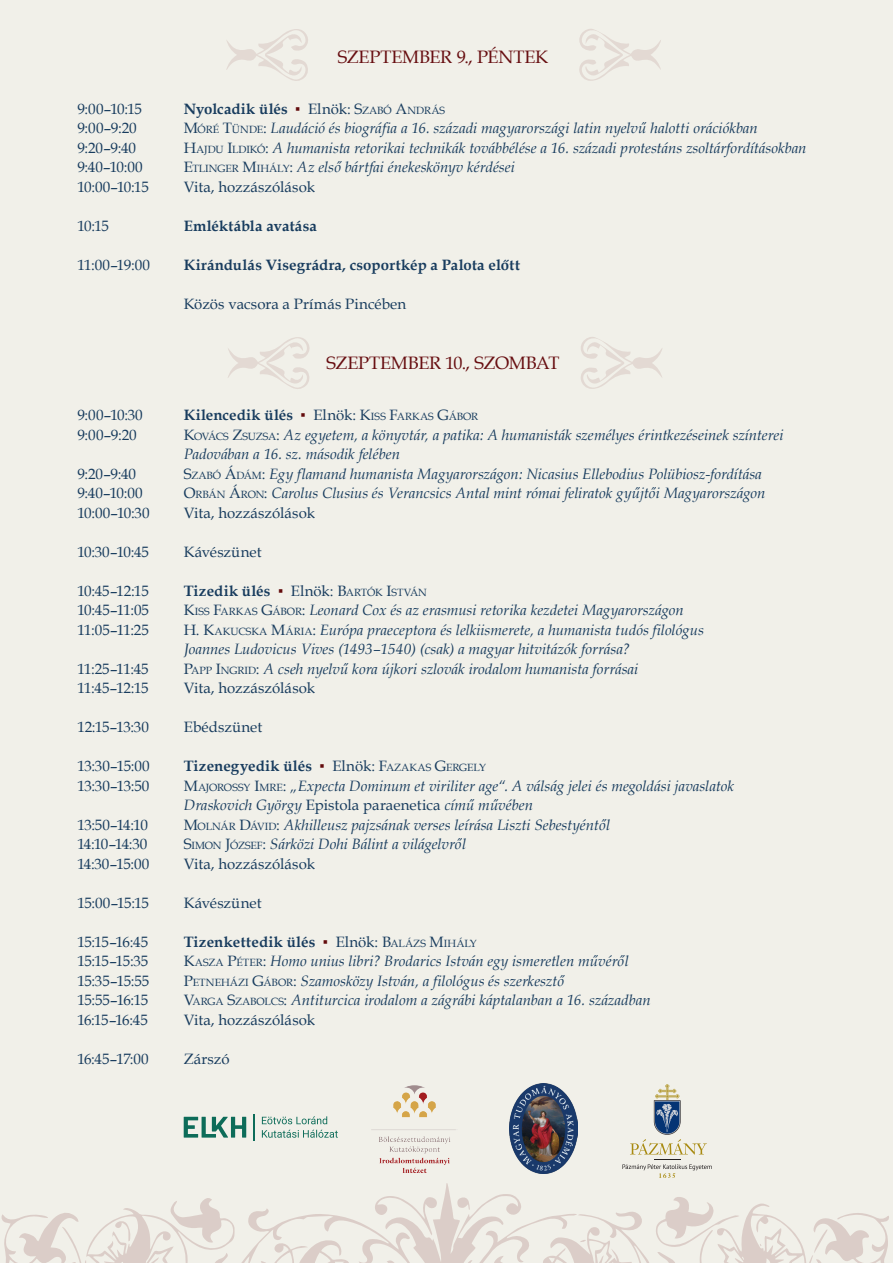
<style>
.page{position:relative;width:893px;height:1263px;background:#f1f0e9}
.page>*{position:absolute;margin:0;border:0;box-sizing:border-box;transform-origin:0 0}
.t1{font:18px "Book Antiqua";letter-spacing:-.01em;color:#670e11}
.t2{font:italic 15px/19.5px "Book Antiqua";color:#183c5e}
.t3{font:15px "Book Antiqua";letter-spacing:-.005em;color:#183c5e}
.t4{font:700 15px "Book Antiqua";letter-spacing:.01em;color:#183c5e}
.s1{color:#630b0c}
.s2{font-weight:400}
.s3{font-weight:400;font-size:10.5px}
.s4{font-style:normal}
.s5{font-style:normal;font-size:10.5px}
</style>
<div class="page">
<svg style="left:226px;top:29px;width:82px;height:52px"></svg>
<svg style="left:579px;top:29px;width:82px;height:52px"></svg>
<svg style="left:228px;top:337px;width:82px;height:52px"></svg>
<svg style="left:581px;top:337px;width:81px;height:52px"></svg>
<svg style="left:1px;top:1084px;width:888px;height:179px"></svg>
<p class="t1" style="left:338px;top:44px;width:212px">Szeptember 9., péntek</p>
<p class="t3" style="left:77px;top:98px;width:66px">9:00–10:15</p>
<p class="t4" style="left:184px;top:98px;width:263px">Nyolcadik ülés <span class="s1">▪</span> <span class="s2">Elnök:</span> <span class="s2">S</span><span class="s3">ZABÓ</span> <span class="s2">A</span><span class="s3">NDRÁS</span></p>
<p class="t3" style="left:77px;top:118px;width:61px">9:00–9:20</p>
<p class="t2" style="left:184px;top:118px;width:576px"><span class="s4">M</span><span class="s5">ÓRÉ</span> <span class="s4">T</span><span class="s5">ÜNDE</span><span class="s4">:</span> Laudáció és biográfia a 16. századi magyarországi latin nyelvű halotti orációkban</p>
<p class="t3" style="left:77px;top:137px;width:60px">9:20–9:40</p>
<p class="t2" style="left:184px;top:137px;width:624px"><span class="s4">H</span><span class="s5">AJDU</span> <span class="s4">I</span><span class="s5">LDIKÓ</span><span class="s4">:</span> A humanista retorikai technikák továbbélése a 16. századi protestáns zsoltárfordításokban</p>
<p class="t3" style="left:77px;top:157px;width:67px">9:40–10:00</p>
<p class="t2" style="left:184px;top:157px;width:333px"><span class="s4">E</span><span class="s5">TLINGER</span> <span class="s4">M</span><span class="s5">IHÁLY</span><span class="s4">:</span> Az első bártfai énekeskönyv kérdései</p>
<p class="t3" style="left:77px;top:176px;width:73px">10:00–10:15</p>
<p class="t3" style="left:184px;top:176px;width:133px">Vita, hozzászólások</p>
<p class="t3" style="left:77px;top:215px;width:33px">10:15</p>
<p class="t4" style="left:184px;top:215px;width:135px">Emléktábla avatása</p>
<p class="t3" style="left:77px;top:254px;width:74px">11:00–19:00</p>
<p class="t4" style="left:184px;top:254px;width:338px">Kirándulás Visegrádra, csoportkép a Palota előtt</p>
<p class="t3" style="left:184px;top:293px;width:224px">Közös vacsora a Prímás Pincében</p>
<p class="t1" style="left:327px;top:351px;width:229px">Szeptember 10., szombat</p>
<p class="t3" style="left:77px;top:405px;width:67px">9:00–10:30</p>
<p class="t4" style="left:184px;top:405px;width:296px">Kilencedik ülés <span class="s1">▪</span> <span class="s2">Elnök:</span> <span class="s2">K</span><span class="s3">ISS</span> <span class="s2">F</span><span class="s3">ARKAS</span> <span class="s2">G</span><span class="s3">ÁBOR</span></p>
<p class="t3" style="left:77px;top:424px;width:61px">9:00–9:20</p>
<p class="t2" style="left:184px;top:425px;width:601px"><span class="s4">K</span><span class="s5">OVÁCS</span> <span class="s4">Z</span><span class="s5">SUZSA</span><span class="s4">:</span> Az egyetem, a könyvtár, a patika: A humanisták személyes érintkezéseinek színterei<br>Padovában a 16. sz. második felében</p>
<p class="t3" style="left:77px;top:463px;width:60px">9:20–9:40</p>
<p class="t2" style="left:184px;top:464px;width:580px"><span class="s4">S</span><span class="s5">ZABÓ</span> <span class="s4">Á</span><span class="s5">DÁM</span><span class="s4">:</span> Egy flamand humanista Magyarországon: Nicasius Ellebodius Polübiosz-fordítása</p>
<p class="t3" style="left:77px;top:483px;width:67px">9:40–10:00</p>
<p class="t2" style="left:184px;top:483px;width:583px"><span class="s4">O</span><span class="s5">RBÁN</span> <span class="s4">Á</span><span class="s5">RON</span><span class="s4">:</span> Carolus Clusius és Verancsics Antal mint római feliratok gyűjtői Magyarországon</p>
<p class="t3" style="left:77px;top:502px;width:74px">10:00–10:30</p>
<p class="t3" style="left:184px;top:502px;width:133px">Vita, hozzászólások</p>
<p class="t3" style="left:77px;top:541px;width:96px">10:30–10:45 K</p>
<p class="t3" style="left:195px;top:541px;width:68px">ávészünet</p>
<p class="t3" style="left:77px;top:580px;width:73px">10:45–12:15</p>
<p class="t4" style="left:184px;top:580px;width:245px">Tizedik ülés <span class="s1">▪</span> <span class="s2">Elnök:</span> <span class="s2">B</span><span class="s3">ARTÓK</span> <span class="s2">I</span><span class="s3">STVÁN</span></p>
<p class="t3" style="left:77px;top:600px;width:73px">10:45–11:05</p>
<p class="t2" style="left:184px;top:600px;width:502px"><span class="s4">K</span><span class="s5">ISS</span> <span class="s4">F</span><span class="s5">ARKAS</span> <span class="s4">G</span><span class="s5">ÁBOR</span><span class="s4">:</span> Leonard Cox és az erasmusi retorika kezdetei Magyarországon</p>
<p class="t3" style="left:77px;top:619px;width:73px">11:05–11:25</p>
<p class="t2" style="left:184px;top:620px;width:522px"><span class="s4">H. K</span><span class="s5">AKUCSKA</span> <span class="s4">M</span><span class="s5">ÁRIA</span><span class="s4">:</span> Európa praeceptora és lelkiismerete, a humanista tudós filológus<br>Joannes Ludovicus Vives (1493–1540) (csak) a magyar hitvitázók forrása?</p>
<p class="t3" style="left:77px;top:658px;width:73px">11:25–11:45</p>
<p class="t2" style="left:184px;top:659px;width:456px"><span class="s4">P</span><span class="s5">APP</span> <span class="s4">I</span><span class="s5">NGRID</span><span class="s4">:</span> A cseh nyelvű kora újkori szlovák irodalom humanista forrásai</p>
<p class="t3" style="left:77px;top:678px;width:73px">11:45–12:15</p>
<p class="t3" style="left:184px;top:678px;width:133px">Vita, hozzászólások</p>
<p class="t3" style="left:77px;top:717px;width:95px">12:15–13:30 E</p>
<p class="t3" style="left:193px;top:717px;width:71px">bédszünet</p>
<p class="t3" style="left:77px;top:756px;width:74px">13:30–15:00</p>
<p class="t4" style="left:184px;top:756px;width:304px">Tizenegyedik ülés <span class="s1">▪</span> <span class="s2">Elnök:</span> <span class="s2">F</span><span class="s3">AZAKAS</span> <span class="s2">G</span><span class="s3">ERGELY</span></p>
<p class="t3" style="left:77px;top:775px;width:73px">13:30–13:50</p>
<p class="t2" style="left:184px;top:776px;width:552px"><span class="s4">M</span><span class="s5">AJOROSSY</span> <span class="s4">I</span><span class="s5">MRE</span><span class="s4">:</span> „Expecta Dominum et viriliter age“. A válság jelei és megoldási javaslatok<br>Draskovich György <span class="s4">Epistola paraenetica</span> című művében</p>
<p class="t3" style="left:77px;top:814px;width:72px">13:50–14:10</p>
<p class="t2" style="left:184px;top:815px;width:428px"><span class="s4">M</span><span class="s5">OLNÁR</span> <span class="s4">D</span><span class="s5">ÁVID</span><span class="s4">:</span> Akhilleusz pajzsának verses leírása Liszti Sebestyéntől</p>
<p class="t3" style="left:77px;top:834px;width:71px">14:10–14:30</p>
<p class="t2" style="left:184px;top:834px;width:284px"><span class="s4">S</span><span class="s5">IMON</span> <span class="s4">J</span><span class="s5">ÓZSEF</span> <span class="s4">:</span> Sárközi Dohi Bálint a világelvről</p>
<p class="t3" style="left:77px;top:853px;width:73px">14:30–15:00</p>
<p class="t3" style="left:184px;top:853px;width:133px">Vita, hozzászólások</p>
<p class="t3" style="left:77px;top:892px;width:98px">15:00–15:15 K</p>
<p class="t3" style="left:195px;top:892px;width:68px">ávészünet</p>
<p class="t3" style="left:77px;top:931px;width:72px">15:15–16:45</p>
<p class="t4" style="left:184px;top:931px;width:295px">Tizenkettedik ülés <span class="s1">▪</span> <span class="s2">Elnök:</span> <span class="s2">B</span><span class="s3">ALÁZS</span> <span class="s2">M</span><span class="s3">IHÁLY</span></p>
<p class="t3" style="left:77px;top:951px;width:73px">15:15–15:35</p>
<p class="t2" style="left:184px;top:951px;width:447px"><span class="s4">K</span><span class="s5">ASZA</span> <span class="s4">P</span><span class="s5">ÉTER</span><span class="s4">:</span> Homo unius libri? Brodarics István egy ismeretlen művéről</p>
<p class="t3" style="left:77px;top:970px;width:73px">15:35–15:55</p>
<p class="t2" style="left:184px;top:971px;width:382px"><span class="s4">P</span><span class="s5">ETNEHÁZI</span> <span class="s4">G</span><span class="s5">ÁBOR</span><span class="s4">:</span> Szamosközy István, a filológus és szerkesztő</p>
<p class="t3" style="left:77px;top:990px;width:72px">15:55–16:15</p>
<p class="t2" style="left:184px;top:990px;width:468px"><span class="s4">V</span><span class="s5">ARGA</span> <span class="s4">S</span><span class="s5">ZABOLCS</span><span class="s4">:</span> Antiturcica irodalom a zágrábi káptalanban a 16. században</p>
<p class="t3" style="left:77px;top:1009px;width:72px">16:15–16:45</p>
<p class="t3" style="left:184px;top:1009px;width:133px">Vita, hozzászólások</p>
<p class="t3" style="left:77px;top:1048px;width:95px">16:45–17:00 Z</p>
<p class="t3" style="left:194px;top:1048px;width:37px">árszó</p>
</div>
